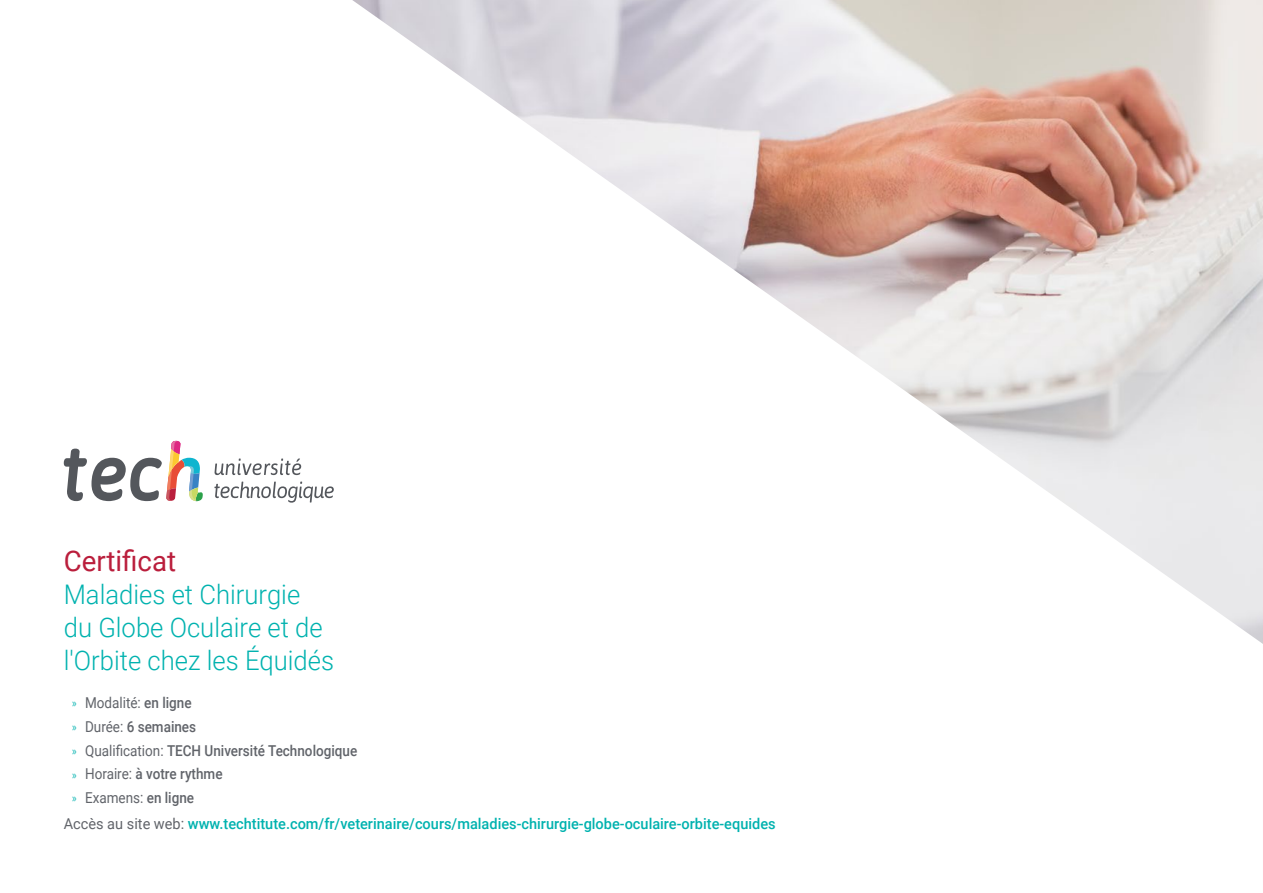
<style>
.page{position:relative;width:1263px;height:893px;background:#fff}
.page>*{position:absolute;margin:0;border:0;box-sizing:border-box;transform-origin:0 0}
.t1{font:28.5px "Roboto";color:#ba1e3c}
.t2{font:300 27px/33px "Roboto";color:#00b2af;scale:.95 1}
.t3{font:500 15px/23.7px "Roboto";color:#61646a;scale:.9 1}
.t4{font:500 15px "Roboto";color:#00b2af}
.s1{font-family:"Myriad Pro";font-weight:400;font-size:12px;color:#00b2af}
.s2{font-weight:400}
.s3{font-weight:400;color:#61646a}
</style>
<div class="page">
<img style="left:352px;top:0;width:911px;height:644px">
<svg style="left:215px;top:458px;width:86px;height:17px"></svg>
<svg style="left:214px;top:482px;width:120px;height:21px"></svg>
<svg style="left:64px;top:441px;width:139px;height:60px"></svg>
<h1 class="t1" style="left:64px;top:541px;width:114px">Certificat</h1>
<h2 class="t2" style="left:64px;top:577px;width:286px">Maladies et Chirurgie du Globe Oculaire et de l'Orbite chez les Équidés</h2>
<p class="t3" style="left:72px;top:690px;width:318px"><span class="s1">»</span> <span class="s2">Modalité:</span> en ligne<br><span class="s1">»</span> <span class="s2">Durée:</span> 6 semaines<br><span class="s1">»</span> <span class="s2">Qualification:</span> TECH Université Technologique <span class="s1">»</span> <span class="s2">Horaire:</span> à votre rythme<br><span class="s1">»</span> <span class="s2">Examens:</span> en ligne</p>
<p class="t4" style="left:64px;top:813px;width:713px"><span class="s3">Accès au site web:</span> www.techtitute.com/fr/veterinaire/cours/maladies-chirurgie-globe-oculaire-orbite-equides</p>
</div>
